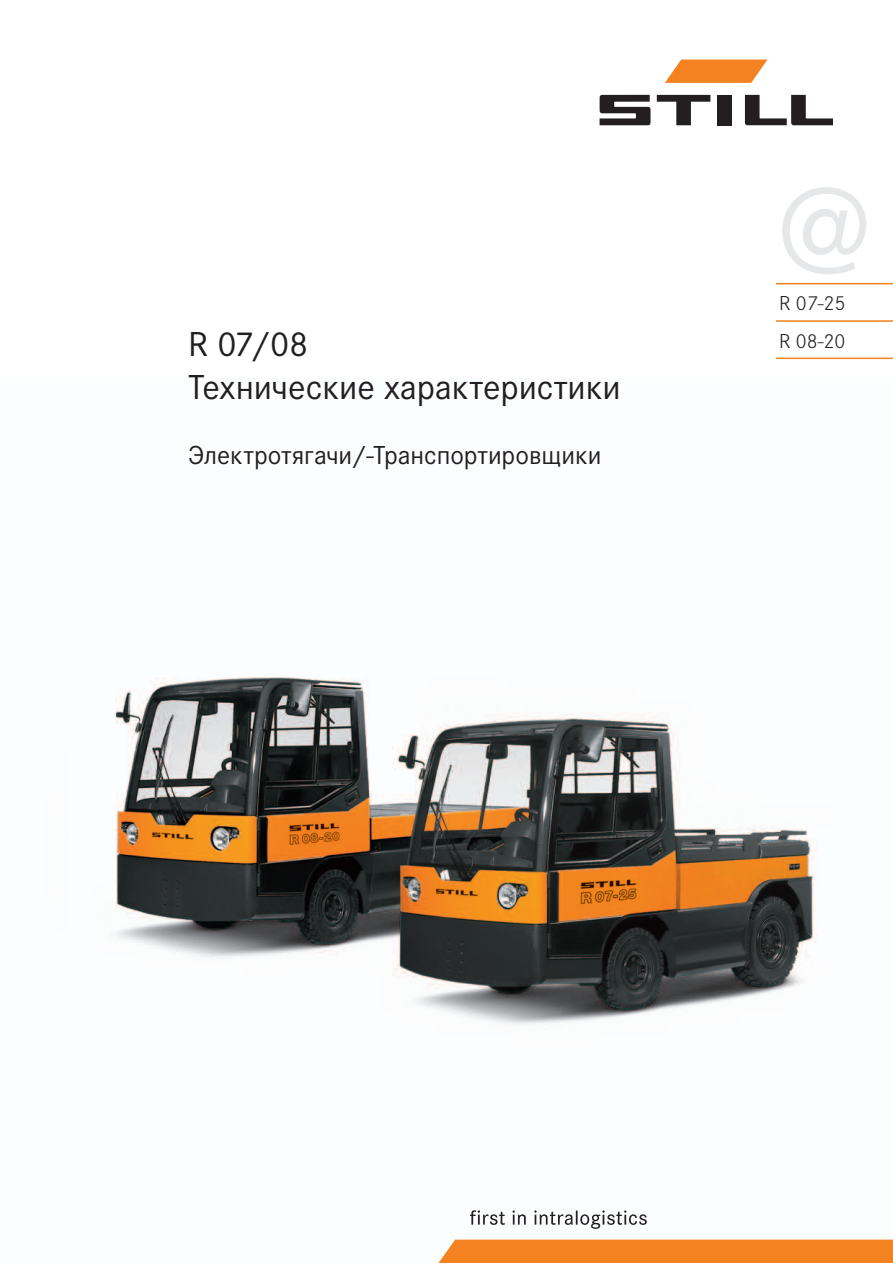
<style>
.page{position:relative;width:893px;height:1263px;background:#fff}
.page>*{position:absolute;margin:0;border:0;box-sizing:border-box;transform-origin:0 0}
.t1{font:500 126px "Corporate S";color:#e6e7e9}
.t2{font:36px "Corporate STCY";color:#231f20}
.t3{font:27px "Corporate STCY";color:#231f20}
.t4{font:300 21px "Corporate S";color:#231f20}
</style>
<div class="page">
<img style="left:115px;top:677px;width:703px;height:348px">
<div style="left:438px;top:1239px;width:455px;height:24px;background:#f58220"></div>
<svg style="left:470px;top:1210px;width:177px;height:19px"></svg>
<svg style="left:657px;top:95px;width:53px;height:30px"></svg>
<div style="left:717px;top:95px;width:14px;height:30px;background:#231f20"></div>
<svg style="left:600px;top:95px;width:50px;height:30px"></svg>
<svg style="left:745px;top:95px;width:88px;height:30px"></svg>
<svg style="left:665px;top:60px;width:102px;height:23px"></svg>
<hr style="left:776px;top:283px;width:117px;height:1px;background:#f58220">
<hr style="left:776px;top:320px;width:117px;height:2px;background:#f58220">
<hr style="left:776px;top:358px;width:117px;height:1px;background:#f58220">
<h1 class="t1" style="left:778px;top:159px;width:94px">@</h1>
<p class="t4" style="left:779px;top:292px;width:68px">R 07-25</p>
<h2 class="t2" style="left:188px;top:325px;width:121px">R 07/08</h2>
<p class="t4" style="left:779px;top:329px;width:68px">R 08-20</p>
<h2 class="t2" style="left:188px;top:368px;width:434px">Технические характеристики</h2>
<p class="t3" style="left:188px;top:441px;width:415px">Электротягачи/-Транспортировщики</p>
</div>
